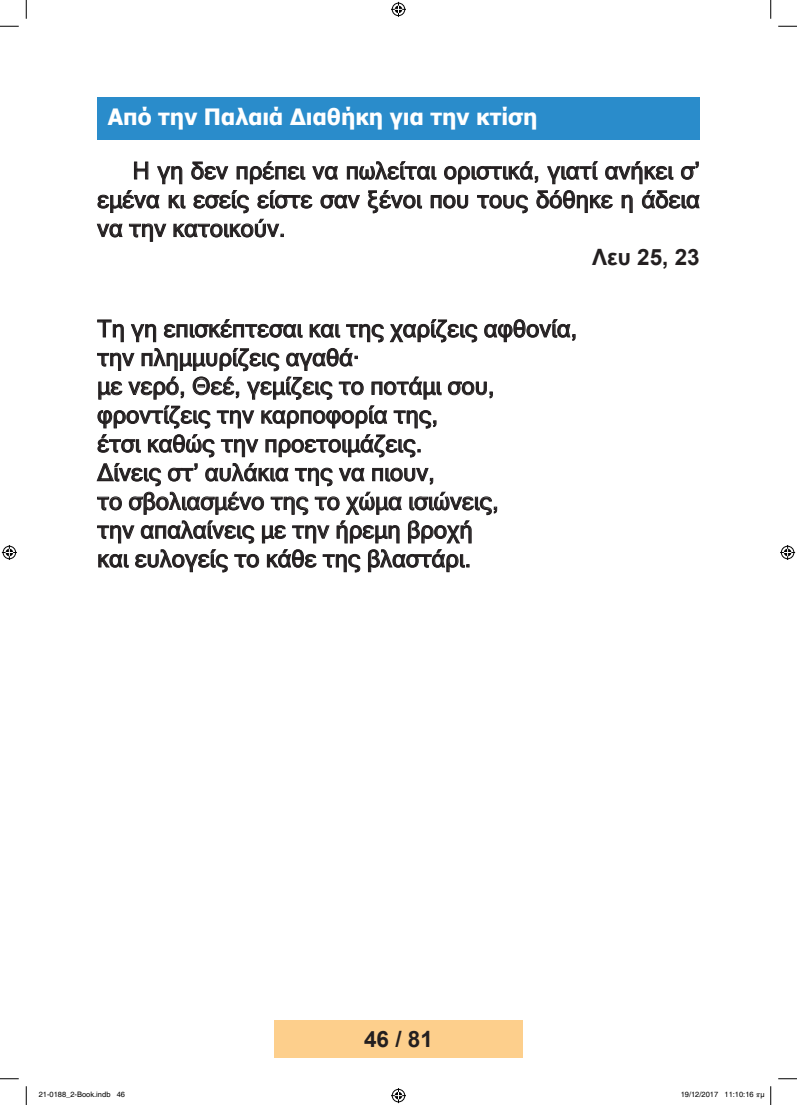
<style>
.page{position:relative;width:797px;height:1105px;background:#fff}
.page>*{position:absolute;margin:0;border:0;box-sizing:border-box;transform-origin:0 0}
.t1{font:23.75px/28.8px "Microsoft Sans Serif";color:#231f20;text-align:justify}
.t2{font:700 22.5px "Tahoma";color:#fff}
.t3{font:700 22.5px "Arial";color:#231f20}
.t4{font:7.5px "Helvetica";color:#000}
</style>
<div class="page">
<div style="left:274px;top:1020px;width:248px;height:37px;background:#fdcf8c"></div>
<div style="left:97px;top:97px;width:602px;height:43px;background:#2a8ccb"></div>
<svg style="left:134px;top:162px;width:14px;height:18px"></svg>
<svg style="left:157px;top:166px;width:25px;height:18px"></svg>
<svg style="left:191px;top:162px;width:37px;height:18px"></svg>
<svg style="left:237px;top:161px;width:68px;height:23px"></svg>
<svg style="left:312px;top:166px;width:26px;height:14px"></svg>
<svg style="left:347px;top:161px;width:89px;height:19px"></svg>
<svg style="left:444px;top:161px;width:94px;height:23px"></svg>
<svg style="left:547px;top:161px;width:51px;height:23px"></svg>
<svg style="left:605px;top:161px;width:68px;height:23px"></svg>
<svg style="left:681px;top:162px;width:18px;height:18px"></svg>
<svg style="left:97px;top:190px;width:63px;height:23px"></svg>
<svg style="left:169px;top:195px;width:17px;height:14px"></svg>
<svg style="left:193px;top:190px;width:56px;height:23px"></svg>
<svg style="left:257px;top:190px;width:55px;height:19px"></svg>
<svg style="left:320px;top:195px;width:40px;height:14px"></svg>
<svg style="left:368px;top:190px;width:54px;height:23px"></svg>
<svg style="left:431px;top:195px;width:37px;height:14px"></svg>
<svg style="left:477px;top:195px;width:51px;height:18px"></svg>
<svg style="left:536px;top:190px;width:77px;height:23px"></svg>
<svg style="left:621px;top:195px;width:11px;height:18px"></svg>
<svg style="left:642px;top:190px;width:57px;height:19px"></svg>
<svg style="left:97px;top:223px;width:26px;height:14px"></svg>
<svg style="left:129px;top:223px;width:37px;height:19px"></svg>
<svg style="left:173px;top:219px;width:111px;height:18px"></svg>
<svg style="left:97px;top:319px;width:27px;height:23px"></svg>
<svg style="left:131px;top:324px;width:25px;height:18px"></svg>
<svg style="left:164px;top:319px;width:139px;height:19px"></svg>
<svg style="left:310px;top:324px;width:30px;height:14px"></svg>
<svg style="left:346px;top:319px;width:131px;height:23px"></svg>
<svg style="left:484px;top:319px;width:91px;height:23px"></svg>
<svg style="left:448px;top:381px;width:45px;height:17px"></svg>
<svg style="left:97px;top:348px;width:344px;height:109px"></svg>
<svg style="left:97px;top:463px;width:400px;height:109px"></svg>
<svg style="left:0;top:25px;width:19px;height:2px"></svg>
<svg style="left:778px;top:25px;width:19px;height:2px"></svg>
<svg style="left:0;top:1078px;width:19px;height:1px"></svg>
<svg style="left:778px;top:1078px;width:19px;height:1px"></svg>
<svg style="left:25px;top:0;width:2px;height:19px"></svg>
<svg style="left:25px;top:1086px;width:2px;height:19px"></svg>
<svg style="left:770px;top:0;width:1px;height:19px"></svg>
<svg style="left:770px;top:1086px;width:1px;height:19px"></svg>
<svg style="left:391px;top:2px;width:15px;height:15px"></svg>
<svg style="left:391px;top:1088px;width:15px;height:15px"></svg>
<svg style="left:2px;top:545px;width:15px;height:15px"></svg>
<svg style="left:780px;top:545px;width:15px;height:15px"></svg>
<p class="t2" style="left:108px;top:101px;width:431px">Από την Παλαιά Διαθήκη για την κτίση</p>
<p class="t1" style="left:97px;top:155px;width:604px;text-indent:35px">Η γη δεν πρέπει να πωλείται οριστικά, γιατί ανήκει σ’ εμένα κι εσείς είστε σαν ξένοι που τους δόθηκε η άδεια να την κατοικούν.</p>
<p class="t3" style="left:592px;top:242px;width:109px">Λευ 25, 23</p>
<p class="t1" style="left:97px;top:313px;width:481px;text-align:left">Τη γη επισκέπτεσαι και της χαρίζεις αφθονία, την πλημμυρίζεις αγαθά∙<br>με νερό, Θεέ, γεμίζεις το ποτάμι σου, φροντίζεις την καρποφορία της,<br>έτσι καθώς την προετοιμάζεις.<br>Δίνεις στ’ αυλάκια της να πιουν,<br>το σβολιασμένο της το χώμα ισιώνεις,<br>την απαλαίνεις με την ήρεμη βροχή<br>και ευλογείς το κάθε της βλαστάρι.</p>
<p class="t3" style="left:364px;top:1023px;width:70px">46 / 81</p>
<p class="t4" style="left:39px;top:1090px;width:88px">21-0188_2-Book.indb 46</p>
<p class="t4" style="left:680px;top:1090px;width:85px">19/12/2017 11:10:16 πµ</p>
</div>
